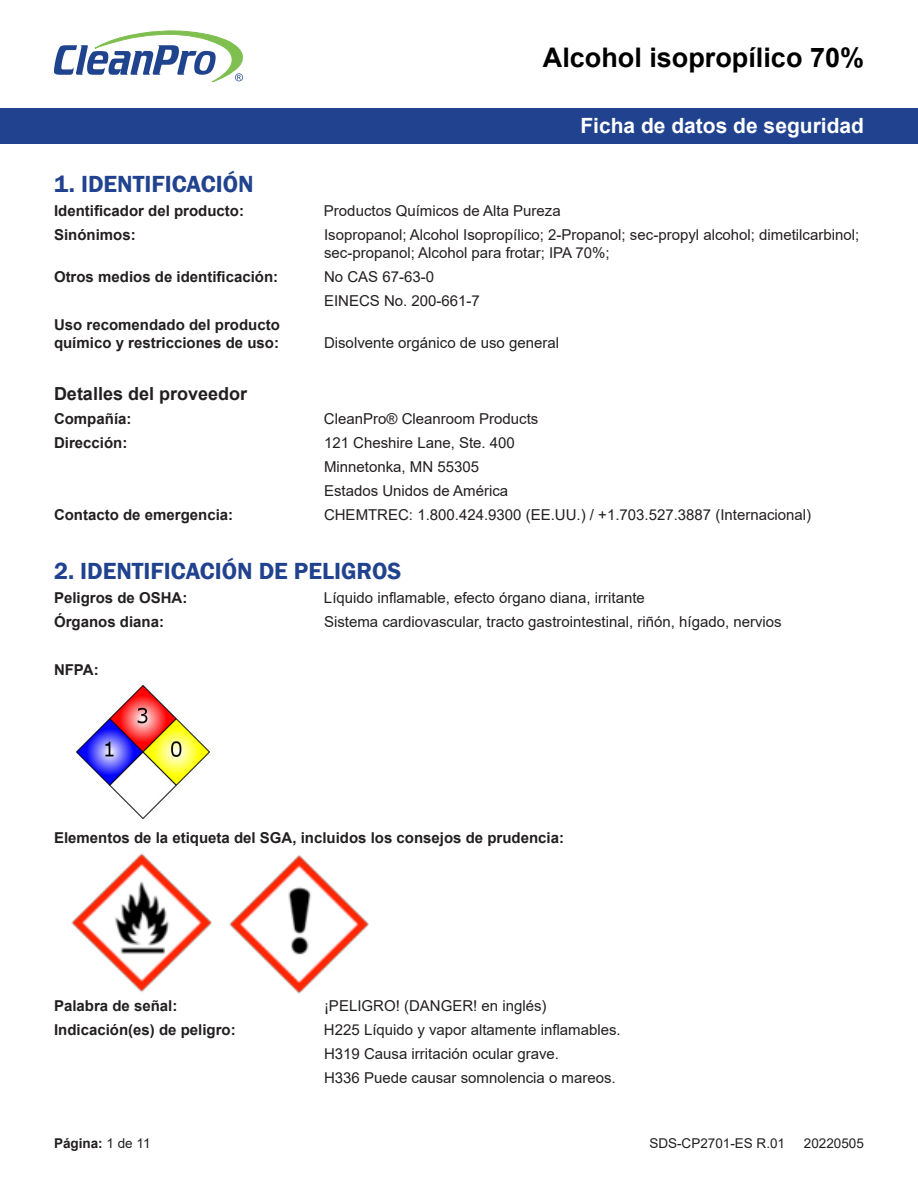
<style>
.page{position:relative;width:918px;height:1188px;background:#fff}
.page>*{position:absolute;margin:0;border:0;box-sizing:border-box;transform-origin:0 0}
.t1{font:700 27px "Arial";color:#000}
.CleanPro_Heading{font:600 24px "Franklin Gothic";color:#21428e}
.t2{font:700 21px "Arial";color:#fff}
.CleanPro_Subheading{font:700 18px "Arial";color:#231f20}
.t3{font:700 15.75px "Arial";color:#000}
.t4{font:15.75px "Arial";color:#000}
.CleanPro_Paragraph_S{font:15px/18px "Arial";color:#231f20}
.CleanPro_Paragraph_S-2{font:700 15px/18px "Arial";color:#231f20}
.t5{font:13.5px "Arial";color:#231f20}
.t6{font:700 13.5px "Arial";color:#231f20}
.t7{font:12.45px/16.5px "Arial";color:#000}
.t8{font:700 12.45px "Arial";color:#000}
.s1{font-weight:400}
</style>
<div class="page">
<div style="left:0;top:108px;width:918px;height:36px;background:#21428e"></div>
<svg style="left:54px;top:31px;width:189px;height:51px"></svg>
<img style="left:71px;top:853px;width:140px;height:139px">
<img style="left:229px;top:855px;width:140px;height:139px">
<img style="left:76px;top:686px;width:133px;height:133px">
<h1 class="t1" style="left:543px;top:38px;width:323px">Alcohol isopropílico 70%</h1>
<h3 class="t2" style="left:580px;top:111px;width:285px">Ficha de datos de seguridad</h3>
<p class="CleanPro_Heading" style="left:54px;top:170px;width:201px">1. IDENTIFICACIÓN</p>
<p class="CleanPro_Paragraph_S-2" style="left:54px;top:202px;width:192px">Identificador del producto:</p>
<p class="CleanPro_Paragraph_S" style="left:324px;top:202px;width:238px">Productos Químicos de Alta Pureza</p>
<p class="CleanPro_Paragraph_S-2" style="left:54px;top:226px;width:83px">Sinónimos:</p>
<p class="CleanPro_Paragraph_S" style="left:324px;top:226px;width:537px">Isopropanol; Alcohol Isopropílico; 2-Propanol; sec-propyl alcohol; dimetilcarbinol; sec-propanol; Alcohol para frotar; IPA 70%;</p>
<p class="CleanPro_Paragraph_S-2" style="left:54px;top:268px;width:226px">Otros medios de identificación:</p>
<p class="CleanPro_Paragraph_S" style="left:324px;top:268px;width:112px">No CAS 67-63-0</p>
<p class="CleanPro_Paragraph_S" style="left:324px;top:292px;width:157px">EINECS No. 200-661-7</p>
<p class="CleanPro_Paragraph_S-2" style="left:54px;top:316px;width:227px">Uso recomendado del producto químico y restricciones de uso:</p>
<p class="CleanPro_Paragraph_S" style="left:324px;top:334px;width:237px">Disolvente orgánico de uso general</p>
<p class="CleanPro_Subheading" style="left:54px;top:381px;width:195px">Detalles del proveedor</p>
<p class="CleanPro_Paragraph_S-2" style="left:54px;top:410px;width:79px">Compañía:</p>
<p class="CleanPro_Paragraph_S" style="left:324px;top:410px;width:216px">CleanPro® Cleanroom Products</p>
<p class="CleanPro_Paragraph_S-2" style="left:54px;top:434px;width:75px">Dirección:</p>
<p class="CleanPro_Paragraph_S" style="left:324px;top:434px;width:192px">121 Cheshire Lane, Ste. 400</p>
<p class="CleanPro_Paragraph_S" style="left:324px;top:458px;width:157px">Minnetonka, MN 55305</p>
<p class="CleanPro_Paragraph_S" style="left:324px;top:482px;width:186px">Estados Unidos de América</p>
<p class="CleanPro_Paragraph_S-2" style="left:54px;top:506px;width:181px">Contacto de emergencia:</p>
<p class="CleanPro_Paragraph_S" style="left:324px;top:506px;width:489px">CHEMTREC: 1.800.424.9300 (EE.UU.) / +1.703.527.3887 (Internacional)</p>
<p class="CleanPro_Heading" style="left:54px;top:557px;width:349px">2. IDENTIFICACIÓN DE PELIGROS</p>
<p class="CleanPro_Paragraph_S-2" style="left:54px;top:589px;width:135px">Peligros de OSHA:</p>
<p class="CleanPro_Paragraph_S" style="left:324px;top:589px;width:322px">Líquido inflamable, efecto órgano diana, irritante</p>
<p class="CleanPro_Paragraph_S-2" style="left:54px;top:613px;width:112px">Órganos diana:</p>
<p class="CleanPro_Paragraph_S" style="left:324px;top:613px;width:459px">Sistema cardiovascular, tracto gastrointestinal, riñón, hígado, nervios</p>
<p class="CleanPro_Paragraph_S-2" style="left:54px;top:661px;width:46px">NFPA:</p>
<p class="t8" style="left:76px;top:659px;width:35px">NFPA</p>
<p class="t3" style="left:71px;top:821px;width:423px">GHS label elements, including precautionary statements</p>
<p class="CleanPro_Paragraph_S-2" style="left:54px;top:829px;width:512px">Elementos de la etiqueta del SGA, incluidos los consejos de prudencia:</p>
<p class="t8" style="left:76px;top:832px;width:334px">GHS label elements, including precautionary statements</p>
<p class="CleanPro_Paragraph_S-2" style="left:54px;top:997px;width:125px">Palabra de señal:</p>
<p class="CleanPro_Paragraph_S" style="left:324px;top:997px;width:224px">¡PELIGRO! (DANGER! en inglés)</p>
<p class="CleanPro_Paragraph_S-2" style="left:54px;top:1021px;width:183px">Indicación(es) de peligro:</p>
<p class="CleanPro_Paragraph_S" style="left:324px;top:1021px;width:298px">H225 Líquido y vapor altamente inflamables.</p>
<p class="CleanPro_Paragraph_S" style="left:324px;top:1045px;width:237px">H319 Causa irritación ocular grave.</p>
<p class="CleanPro_Paragraph_S" style="left:324px;top:1069px;width:293px">H336 Puede causar somnolencia o mareos.</p>
<p class="t7" style="left:76px;top:1001px;width:58px">DANGER!</p>
<p class="t3" style="left:71px;top:1014px;width:99px">Signal Word:</p>
<p class="t7" style="left:333px;top:1047px;width:191px">Highly flammable liquid and vapor.<br>Causes serious eye irritation.</p>
<p class="t6" style="left:54px;top:1133px;width:98px">Página: <span class="s1">1 de 11</span></p>
<p class="t5" style="left:649px;top:1134px;width:137px">SDS-CP2701-ES R.01</p>
<p class="t5" style="left:804px;top:1134px;width:62px">20220505</p>
<p class="t4" style="left:71px;top:1136px;width:39px">H336</p>
<p class="t7" style="left:76px;top:1143px;width:30px">P312</p>
</div>
